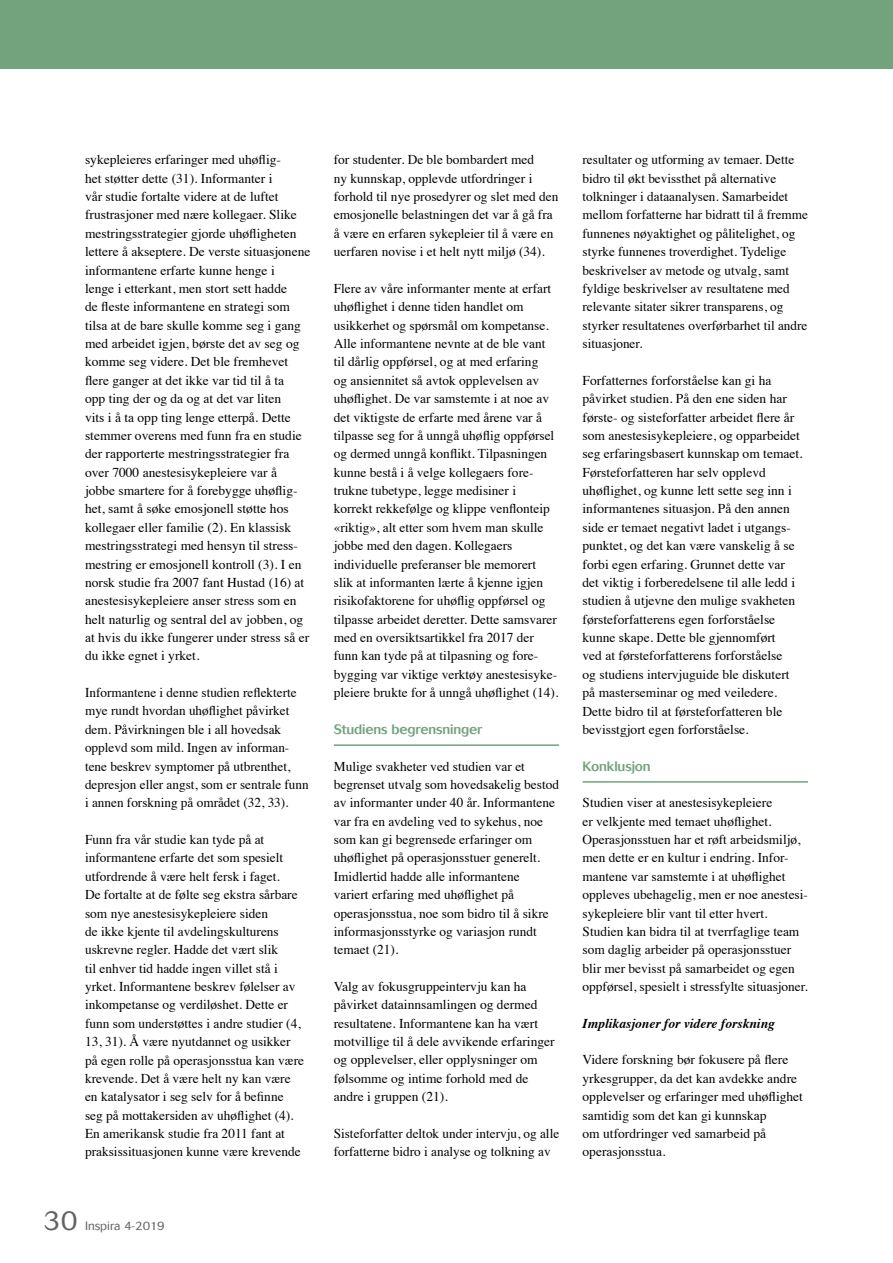
<style>
.page{position:relative;width:893px;height:1263px;background:#fff}
.page>*{position:absolute;margin:0;border:0;box-sizing:border-box;transform-origin:0 0}
.t1{font:300 27px "Cosmos";color:#626261}
.t2{font:13.5px/18.3px "Times";color:#000}
.t3{font:500 13.5px "Cosmos";letter-spacing:-.01em;color:#72a37d}
.t4{font:italic 700 13.5px "Times";color:#000}
.t5{font:300 12px "Cosmos";color:#626261}
</style>
<div class="page">
<hr style="left:334px;top:744px;width:225px;height:2px;background:#72a37d">
<hr style="left:583px;top:781px;width:225px;height:2px;background:#72a37d">
<div style="left:0;top:0;width:893px;height:68px;background:#72a37d"></div>
<p class="t2" style="left:85px;top:149px;width:227px">sykepleieres erfaringer med uhøflig-<br>het støtter dette (31). Informanter i<br>vår studie fortalte videre at de luftet frustrasjoner med nære kollegaer. Slike mestringsstrategier gjorde uhøfligheten lettere å akseptere. De verste situasjonene informantene erfarte kunne henge i<br>lenge i etterkant, men stort sett hadde<br>de fleste informantene en strategi som tilsa at de bare skulle komme seg i gang med arbeidet igjen, børste det av seg og komme seg videre. Det ble fremhevet flere ganger at det ikke var tid til å ta<br>opp ting der og da og at det var liten<br>vits i å ta opp ting lenge etterpå. Dette stemmer overens med funn fra en studie der rapporterte mestringsstrategier fra over 7000 anestesisykepleiere var å<br>jobbe smartere for å forebygge uhøflig&shy;het, samt å søke emosjonell støtte hos kollegaer eller familie (2). En klassisk mestringsstrategi med hensyn til stress&shy;mestring er emosjonell kontroll (3). I en norsk studie fra 2007 fant Hustad (16) at anestesisykepleiere anser stress som en helt naturlig og sentral del av jobben, og at hvis du ikke fungerer under stress så er du ikke egnet i yrket.</p>
<p class="t2" style="left:85px;top:682px;width:225px">Informantene i denne studien reflekterte mye rundt hvordan uhøflighet påvirket dem. Påvirkningen ble i all hovedsak opplevd som mild. Ingen av informan&shy;tene beskrev symptomer på utbrenthet, depresjon eller angst, som er sentrale funn i annen forskning på området (32, 33).</p>
<p class="t2" style="left:85px;top:829px;width:220px">Funn fra vår studie kan tyde på at informantene erfarte det som spesielt utfordrende å være helt fersk i faget.<br>De fortalte at de følte seg ekstra sårbare som nye anestesisykepleiere siden<br>de ikke kjente til avdelingskulturens uskrevne regler. Hadde det vært slik<br>til enhver tid hadde ingen villet stå i yrket. Informantene beskrev følelser av inkompetanse og verdiløshet. Dette er funn som understøttes i andre studier (4, 13, 31). Å være nyutdannet og usikker på egen rolle på operasjonsstua kan være krevende. Det å være helt ny kan være en katalysator i seg selv for å befinne seg på mottakersiden av uhøflighet (4).<br>En amerikansk studie fra 2011 fant at praksissituasjonen kunne være krevende</p>
<h1 class="t1" style="left:44px;top:1205px;width:35px">30</h1>
<p class="t5" style="left:85px;top:1219px;width:81px">Inspira 4-2019</p>
<p class="t2" style="left:334px;top:149px;width:226px">for studenter. De ble bombardert med<br>ny kunnskap, opplevde utfordringer i forhold til nye prosedyrer og slet med den emosjonelle belastningen det var å gå fra å være en erfaren sykepleier til å være en uerfaren novise i et helt nytt miljø (34).</p>
<p class="t2" style="left:334px;top:278px;width:226px">Flere av våre informanter mente at erfart uhøflighet i denne tiden handlet om usikkerhet og spørsmål om kompetanse.<br>Alle informantene nevnte at de ble vant til dårlig oppførsel, og at med erfaring<br>og ansiennitet så avtok opplevelsen av uhøflighet. De var samstemte i at noe av det viktigste de erfarte med årene var å tilpasse seg for å unngå uhøflig oppførsel og dermed unngå konflikt. Tilpasningen kunne bestå i å velge kollegaers fore&shy;trukne tubetype, legge medisiner i<br>korrekt rekkefølge og klippe venflonteip «riktig», alt etter som hvem man skulle jobbe med den dagen. Kollegaers individuelle preferanser ble memorert slik at informanten lærte å kjenne igjen risikofaktorene for uhøflig oppførsel og tilpasse arbeidet deretter. Dette samsvarer med en oversiktsartikkel fra 2017 der funn kan tyde på at tilpasning og fore&shy;bygging var viktige verktøy anestesisyke&shy;pleiere brukte for å unngå uhøflighet (14).</p>
<p class="t3" style="left:334px;top:721px;width:150px">Studiens begrensninger</p>
<p class="t2" style="left:334px;top:756px;width:227px">Mulige svakheter ved studien var et begrenset utvalg som hovedsakelig bestod av informanter under 40 år. Informantene var fra en avdeling ved to sykehus, noe som kan gi begrensede erfaringer om uhøflighet på operasjonsstuer generelt.<br>Imidlertid hadde alle informantene<br>variert erfaring med uhøflighet på operasjonsstua, noe som bidro til å sikre informasjonsstyrke og variasjon rundt temaet (21).</p>
<p class="t2" style="left:334px;top:976px;width:222px">Valg av fokusgruppeintervju kan ha påvirket datainnsamlingen og dermed resultatene. Informantene kan ha vært motvillige til å dele avvikende erfaringer og opplevelser, eller opplysninger om følsomme og intime forhold med de andre i gruppen (21).</p>
<p class="t2" style="left:334px;top:1123px;width:227px">Sisteforfatter deltok under intervju, og alle forfatterne bidro i analyse og tolkning av</p>
<p class="t2" style="left:583px;top:149px;width:227px">resultater og utforming av temaer. Dette bidro til økt bevissthet på alternative tolkninger i dataanalysen. Samarbeidet mellom forfatterne har bidratt til å fremme funnenes nøyaktighet og pålitelighet, og styrke funnenes troverdighet. Tydelige beskrivelser av metode og utvalg, samt fyldige beskrivelser av resultatene med relevante sitater sikrer transparens, og styrker resultatenes overførbarhet til andre situasjoner.</p>
<p class="t2" style="left:583px;top:370px;width:222px">Forfatternes forforståelse kan gi ha påvirket studien. På den ene siden har første- og sisteforfatter arbeidet flere år som anestesisykepleiere, og opparbeidet seg erfaringsbasert kunnskap om temaet.<br>Førsteforfatteren har selv opplevd uhøflighet, og kunne lett sette seg inn i informantenes situasjon. På den annen side er temaet negativt ladet i utgangs-</p>
<p class="t2" style="left:583px;top:517px;width:214px;text-indent:104px">--<br>punktet, og det kan være vanskelig å se forbi egen erfaring. Grunnet dette var det viktig i forberedelsene til alle ledd i studien å utjevne den mulige svakheten førsteforfatterens egen forforståelse kunne skape. Dette ble gjennomført ved at førsteforfatterens forforståelse og studiens intervjuguide ble diskutert på masterseminar og med veiledere.<br>Dette bidro til at førsteforfatteren ble bevisstgjort egen forforståelse.</p>
<p class="t3" style="left:583px;top:758px;width:70px">Konklusjon</p>
<p class="t2" style="left:583px;top:792px;width:227px">Studien viser at anestesisykepleiere<br>er velkjente med temaet uhøflighet.<br>Operasjonsstuen har et røft arbeidsmiljø, men dette er en kultur i endring. Infor&shy;mantene var samstemte i at uhøflighet oppleves ubehagelig, men er noe anestesi&shy;sykepleiere blir vant til etter hvert.<br>Studien kan bidra til at tverrfaglige team som daglig arbeider på operasjonsstuer blir mer bevisst på samarbeidet og egen oppførsel, spesielt i stressfylte situasjoner.</p>
<p class="t4" style="left:583px;top:1010px;width:194px">Implikasjoner for videre forskning</p>
<p class="t2" style="left:583px;top:1049px;width:222px">Videre forskning bør fokusere på flere yrkesgrupper, da det kan avdekke andre opplevelser og erfaringer med uhøflighet samtidig som det kan gi kunnskap<br>om utfordringer ved samarbeid på operasjonsstua.</p>
</div>
